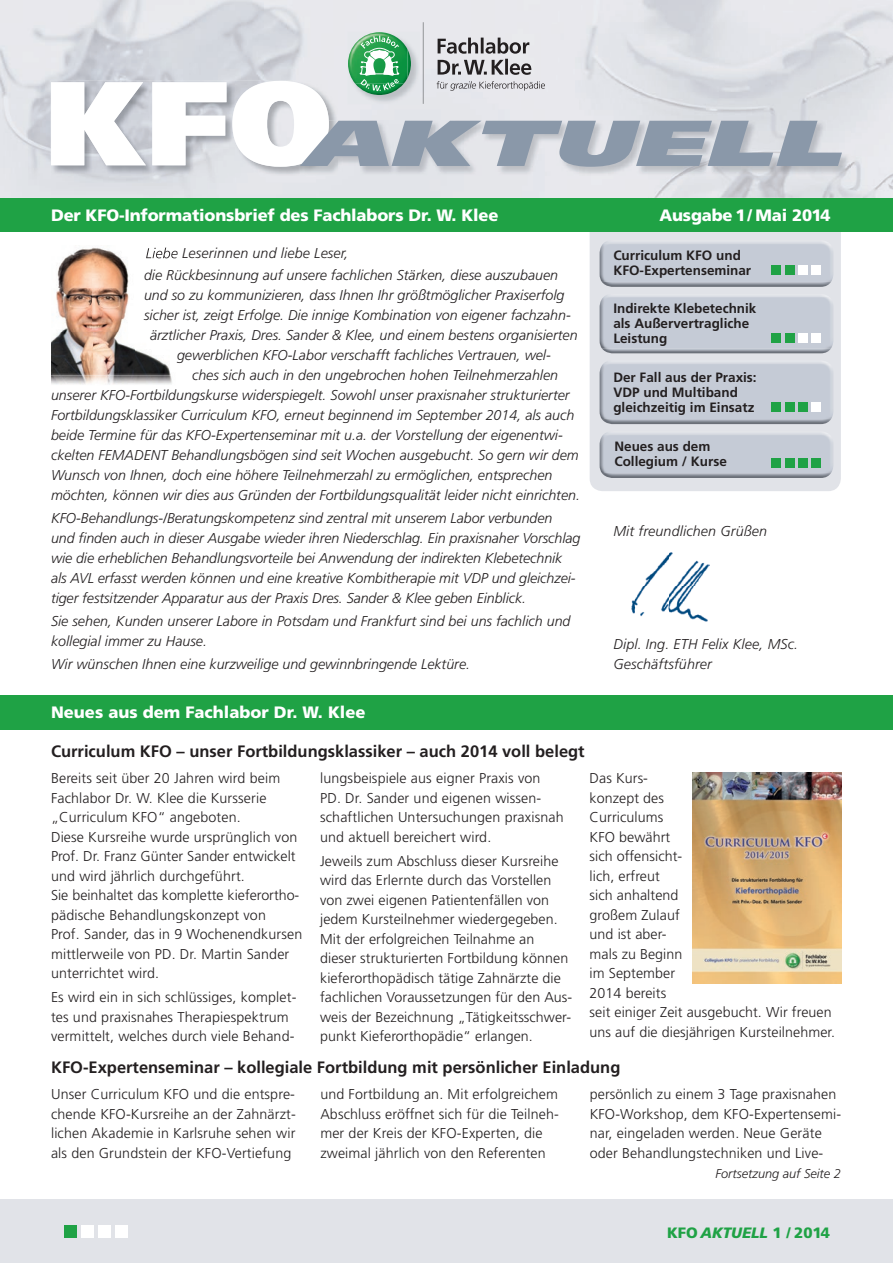
<style>
.page{position:relative;width:893px;height:1263px;background:#fff}
.page>*{position:absolute;margin:0;border:0;box-sizing:border-box;transform-origin:0 0}
.t1{font:700 16.5px "Frutiger LT Std";color:#231f20}
.t2{font:900 16.5px "Frutiger LT Std";letter-spacing:-.01em;color:#fff}
.t3{font:900 15px "Frutiger LT Std";color:#1fa245}
.t4{font:300 14.25px/19.5px "Frutiger LT Std";letter-spacing:.01em;color:#231f20}
.t5{font:italic 300 14.25px/20px "Frutiger LT Std";color:#231f20}
.t6{font:700 13.5px/15px "Frutiger LT Std";color:#231f20}
.t7{font:italic 300 12.75px "Frutiger LT Std";color:#231f20}
.s1{font-style:italic}
</style>
<div class="page">
<div style="left:590px;top:232px;width:251px;height:259px;background:#e1e3e8"></div>
<div style="left:0;top:198px;width:893px;height:34px;background:#1fa245"></div>
<div style="left:0;top:1199px;width:893px;height:64px;background:#e1e3e8"></div>
<img style="left:0;top:98px;width:52px;height:100px">
<img style="left:315px;top:98px;width:578px;height:100px">
<div style="left:0;top:695px;width:893px;height:34px;background:#1fa245"></div>
<div style="left:64px;top:1225px;width:12px;height:12px;background:#1fa245"></div>
<div style="left:81px;top:1225px;width:12px;height:12px;background:#fff"></div>
<div style="left:98px;top:1225px;width:12px;height:12px;background:#fff"></div>
<div style="left:115px;top:1225px;width:12px;height:12px;background:#fff"></div>
<img style="left:631px;top:552px;width:79px;height:70px">
<img style="left:135px;top:375px;width:37px;height:9px">
<img style="left:51px;top:375px;width:84px;height:10px">
<img style="left:51px;top:247px;width:126px;height:128px">
<img style="left:348px;top:32px;width:59px;height:4px">
<hr style="left:423px;top:22px;width:1px;height:82px;background:#939598">
<img style="left:300px;top:120px;width:550px;height:56px">
<svg style="left:51px;top:36px;width:791px;height:131px"></svg>
<img style="left:603px;top:240px;width:227px;height:3px">
<img style="left:602px;top:282px;width:229px;height:5px">
<div style="left:600px;top:243px;width:233px;height:39px;background:#c5cbd6"></div>
<img style="left:603px;top:294px;width:227px;height:3px">
<img style="left:602px;top:349px;width:229px;height:4px">
<div style="left:600px;top:297px;width:233px;height:52px;background:#c5cbd6"></div>
<img style="left:603px;top:360px;width:227px;height:4px">
<img style="left:602px;top:419px;width:229px;height:5px">
<div style="left:600px;top:364px;width:233px;height:55px;background:#c5cbd6"></div>
<img style="left:603px;top:431px;width:227px;height:3px">
<img style="left:602px;top:473px;width:229px;height:5px">
<div style="left:600px;top:434px;width:233px;height:39px;background:#c5cbd6"></div>
<div style="left:771px;top:265px;width:10px;height:10px;background:#1fa245"></div>
<div style="left:785px;top:265px;width:10px;height:10px;background:#1fa245"></div>
<div style="left:798px;top:265px;width:10px;height:10px;background:#fff"></div>
<div style="left:811px;top:265px;width:10px;height:10px;background:#fff"></div>
<div style="left:771px;top:333px;width:10px;height:10px;background:#1fa245"></div>
<div style="left:785px;top:333px;width:10px;height:10px;background:#1fa245"></div>
<div style="left:798px;top:333px;width:10px;height:10px;background:#fff"></div>
<div style="left:811px;top:333px;width:10px;height:10px;background:#fff"></div>
<div style="left:771px;top:402px;width:10px;height:10px;background:#1fa245"></div>
<div style="left:785px;top:402px;width:10px;height:10px;background:#1fa245"></div>
<div style="left:798px;top:402px;width:10px;height:10px;background:#1fa245"></div>
<div style="left:811px;top:402px;width:10px;height:10px;background:#fff"></div>
<div style="left:771px;top:458px;width:10px;height:10px;background:#1fa245"></div>
<div style="left:785px;top:458px;width:10px;height:10px;background:#1fa245"></div>
<div style="left:798px;top:458px;width:10px;height:10px;background:#1fa245"></div>
<div style="left:811px;top:458px;width:10px;height:10px;background:#1fa245"></div>
<img style="left:693px;top:773px;width:149px;height:210px">
<p class="t2" style="left:51px;top:205px;width:449px">Der KFO-Informationsbrief des Fachlabors Dr. W. Klee</p>
<p class="t2" style="left:659px;top:205px;width:173px">Ausgabe 1 / Mai 2014</p>
<p class="t5" style="left:146px;top:243px;width:204px">Liebe Leserinnen und liebe Leser,</p>
<p class="t6" style="left:613px;top:248px;width:139px">Curriculum KFO und<br>KFO-Expertenseminar</p>
<p class="t6" style="left:613px;top:301px;width:145px">Indirekte Klebetechnik als Außervertragliche<br>Leistung</p>
<p class="t6" style="left:613px;top:369px;width:145px">Der Fall aus der Praxis:<br>VDP und Multiband gleichzeitig im Einsatz</p>
<p class="t6" style="left:614px;top:439px;width:114px">Neues aus dem<br>Collegium / Kurse</p>
<p class="t5" style="left:144px;top:265px;width:416px">die Rückbesinnung auf unsere fachlichen Stärken, diese auszubauen</p>
<p class="t5" style="left:144px;top:285px;width:422px">und so zu kommunizieren, dass Ihnen Ihr größtmöglicher Praxiserfolg</p>
<p class="t5" style="left:144px;top:305px;width:428px">sicher ist, zeigt Erfolge. Die innige Kombination von eigener fachzahn-</p>
<p class="t5" style="left:150px;top:325px;width:429px">ärztlicher Praxis, Dres. Sander &amp; Klee, und einem bestens organisierten</p>
<p class="t5" style="left:177px;top:345px;width:375px">gewerblichen KFO-Labor verschafft fachliches Vertrauen, wel-</p>
<p class="t5" style="left:192px;top:365px;width:368px">ches sich auch in den ungebrochen hohen Teilnehmerzahlen</p>
<p class="t5" style="left:51px;top:385px;width:520px">unserer KFO-Fortbildungskurse widerspiegelt. Sowohl unser praxisnaher strukturierter</p>
<p class="t5" style="left:51px;top:405px;width:525px">Fortbildungsklassiker Curriculum KFO, erneut beginnend im September 2014, als auch</p>
<p class="t5" style="left:51px;top:425px;width:513px">beide Termine für das KFO-Expertenseminar mit u.a. der Vorstellung der eigenentwi-</p>
<p class="t5" style="left:51px;top:445px;width:529px">ckelten FEMADENT Behandlungsbögen sind seit Wochen ausgebucht. So gern wir dem</p>
<p class="t5" style="left:51px;top:465px;width:503px">Wunsch von Ihnen, doch eine höhere Teilnehmerzahl zu ermöglichen, entsprechen</p>
<p class="t5" style="left:51px;top:485px;width:530px">möchten, können wir dies aus Gründen der Fortbildungsqualität leider nicht einrichten.</p>
<p class="t5" style="left:51px;top:508px;width:531px">KFO-Behandlungs-/Beratungskompetenz sind zentral mit unserem Labor verbunden<br>und nden auch in dieser Ausgabe wieder ihren Niederschlag. Ein praxisnaher Vorschlag wie die erheblichen Behandlungsvorteile bei Anwendung der indirekten Klebetechnik als AVL erfasst werden können und eine kreative Kombitherapie mit VDP und gleichzei&shy;tiger festsitzender Apparatur aus der Praxis Dres. Sander &amp; Klee geben Einblick.</p>
<p class="t5" style="left:51px;top:611px;width:521px">Sie sehen, Kunden unserer Labore in Potsdam und Frankfurt sind bei uns fachlich und kollegial immer zu Hause.</p>
<p class="t5" style="left:51px;top:655px;width:421px">Wir wünschen Ihnen eine kurzweilige und gewinnbringende Lektüre.</p>
<p class="t5" style="left:613px;top:521px;width:155px">Mit freundlichen Grüßen</p>
<p class="t5" style="left:613px;top:635px;width:186px;line-height:19.5px">Dipl. Ing. ETH Felix Klee, MSc.<br>Geschäftsführer</p>
<p class="t2" style="left:51px;top:702px;width:316px">Neues aus dem Fachlabor Dr. W. Klee</p>
<p class="t1" style="left:51px;top:741px;width:535px">Curriculum KFO – unser Fortbildungsklassiker – auch 2014 voll belegt</p>
<p class="t4" style="left:320px;top:769px;width:245px">lungsbeispiele aus eigner Praxis von PD. Dr. Sander und eigenen wissen&shy;schaftlichen Untersuchungen praxisnah und aktuell bereichert wird.</p>
<p class="t4" style="left:320px;top:851px;width:254px">Jeweils zum Abschluss dieser Kursreihe wird das Erlernte durch das Vorstellen von zwei eigenen Patientenfällen von jedem Kursteilnehmer wiedergegeben.<br>Mit der erfolgreichen Teilnahme an dieser strukturierten Fortbildung können kieferorthopädisch tätige Zahnärzte die fachlichen Voraussetzungen für den Aus&shy;weis der Bezeichnung „Tätigkeitsschwer&shy;punkt Kieferorthopädie“ erlangen.</p>
<p class="t4" style="left:51px;top:769px;width:253px">Bereits seit über 20 Jahren wird beim Fachlabor Dr. W. Klee die Kursserie „Curriculum KFO“ angeboten.<br>Diese Kursreihe wurde ursprünglich von Prof. Dr. Franz Günter Sander entwickelt und wird jährlich durchgeführt.<br>Sie beinhaltet das komplette kieferortho&shy;pädische Behandlungskonzept von<br>Prof. Sander, das in 9 Wochenendkursen mittlerweile von PD. Dr. Martin Sander unterrichtet wird.</p>
<p class="t4" style="left:51px;top:988px;width:247px">Es wird ein in sich schlüssiges, komplet&shy;tes und praxisnahes Therapiespektrum vermittelt, welches durch viele Behand-</p>
<p class="t4" style="left:590px;top:769px;width:247px">Das Kurs-<br>konzept des<br>Curriculums<br>KFO bewährt<br>sich offensicht-<br>lich, erfreut<br>sich anhaltend<br>großem Zulauf<br>und ist aber-<br>mals zu Beginn<br>im September<br>2014 bereits<br>seit einiger Zeit ausgebucht. Wir freuen uns auf die diesjährigen Kursteilnehmer.</p>
<p class="t1" style="left:51px;top:1057px;width:571px">KFO-Expertenseminar – kollegiale Fortbildung mit persönlicher Einladung</p>
<p class="t4" style="left:320px;top:1085px;width:240px">und Fortbildung an. Mit erfolgreichem Abschluss eröffnet sich für die Teilneh&shy;mer der Kreis der KFO-Experten, die zweimal jährlich von den Referenten</p>
<p class="t4" style="left:590px;top:1085px;width:253px">persönlich zu einem 3 Tage praxisnahen KFO-Workshop, dem KFO-Expertensemi&shy;nar, eingeladen werden. Neue Geräte oder Behandlungstechniken und Live-</p>
<p class="t4" style="left:51px;top:1085px;width:246px;text-align:justify">Unser Curriculum KFO und die entspre&shy;chende KFO-Kursreihe an der Zahnärzt&shy;lichen Akademie in Karlsruhe sehen wir als den Grundstein der KFO-Vertiefung</p>
<p class="t7" style="left:715px;top:1166px;width:127px">Fortsetzung auf Seite 2</p>
<p class="t3" style="left:667px;top:1223px;width:164px">KFO <span class="s1">AKTUELL</span> 1 / 2014</p>
</div>
